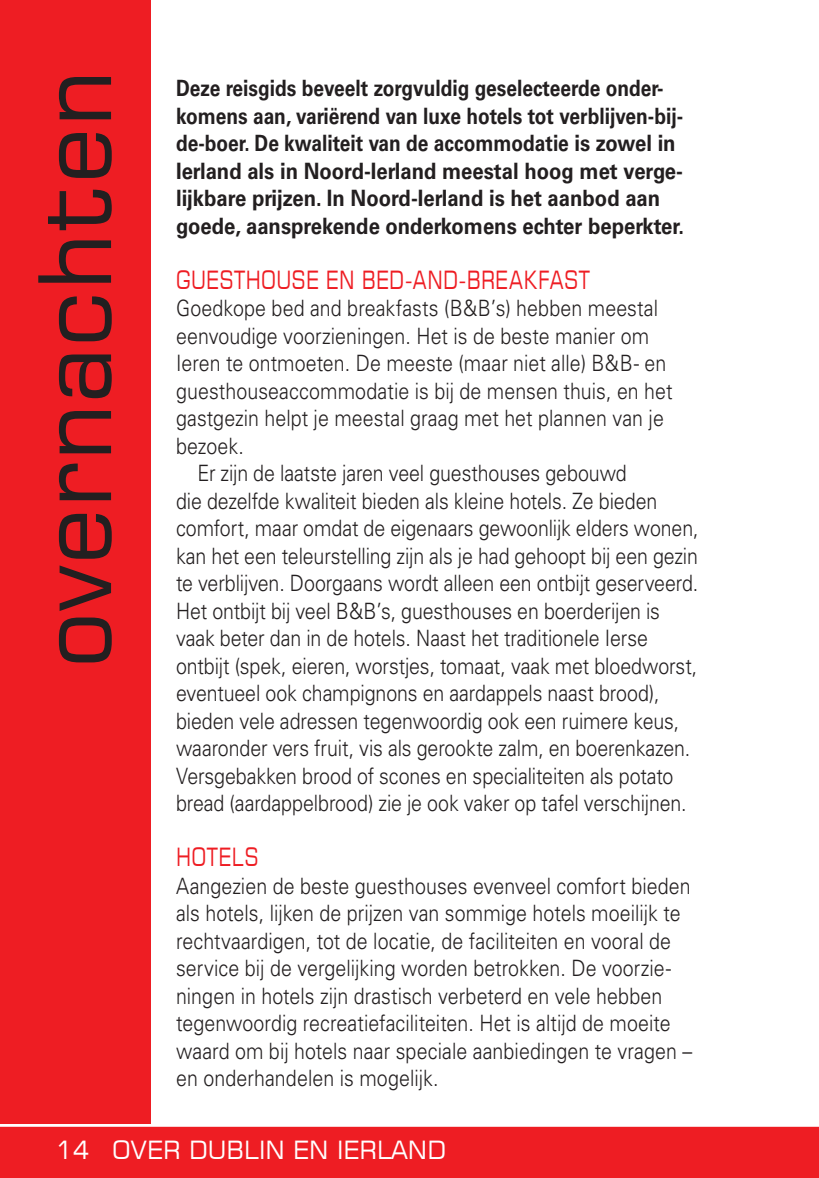
<style>
.page{position:relative;width:819px;height:1178px;background:#fff}
.page>*{position:absolute;margin:0;border:0;box-sizing:border-box;transform-origin:0 0}
.t1{font:100px "Square 721 BT";color:#231f20}
.t2{font:25px "Square 721 BT";letter-spacing:.015em;color:#ee1d23;scale:.8 1}
.t3{font:25px "Square 721 BT";color:#fff}
.t4{font:300 22.5px/27.5px "Univers LT Std";color:#231f20;scale:.87 1}
.t5{font:700 22.5px/27.5px "Univers LT Pro 65";color:#231f20;scale:.85 1}
</style>
<div class="page">
<div style="left:807px;top:1125px;width:11px;height:53px;background:#ee1d23"></div>
<div style="left:0;top:1125px;width:807px;height:53px;background:#ee1d23"></div>
<hr style="left:0;top:1124px;width:818px;height:3px;background:#fff">
<div style="left:0;top:0;width:151px;height:1124px;background:#ee1d23"></div>
<h1 class="t1" style="left:12px;top:668px;width:600px;rotate:-90deg">OVERNACHTEN</h1>
<p class="t5" style="left:176px;top:73px;width:598px">Deze reisgids beveelt zorgvuldig geselecteerde onder&shy;komens aan, variërend van luxe hotels tot verblijven-bij&shy;de-boer. De kwaliteit van de accommodatie is zowel in Ierland als in Noord-Ierland meestal hoog met verge&shy;lijkbare prijzen. In Noord-Ierland is het aanbod aan goede, aansprekende onderkomens echter beperkter.</p>
<p class="t2" style="left:176px;top:264px;width:382px">GUESTHOUSE EN BED-AND-BREA</p>
<p class="t2" style="left:523px;top:264px;width:84px">KFAST</p>
<p class="t4" style="left:176px;top:295px;width:555px">Goedkope bed and breakfasts (B&amp;B’s) hebben meestal</p>
<p class="t4" style="left:176px;top:322px;width:545px">eenvoudige voorzieningen. Het is de beste manier om</p>
<p class="t4" style="left:176px;top:350px;width:565px">Ieren te ontmoeten. De meeste (maar niet alle) B&amp;B- en</p>
<p class="t4" style="left:176px;top:377px;width:572px">guesthouseaccommodatie is bij de mensen thuis, en het</p>
<p class="t4" style="left:176px;top:405px;width:562px">gastgezin helpt je meestal graag met het plannen van je</p>
<p class="t4" style="left:176px;top:432px;width:79px">bezoek.</p>
<p class="t4" style="left:197px;top:459px;width:495px">Er zijn de laatste jaren veel guesthouses gebouwd</p>
<p class="t4" style="left:176px;top:487px;width:554px">die dezelfde kwaliteit bieden als kleine hotels. Ze bieden</p>
<p class="t4" style="left:176px;top:514px;width:602px">comfort, maar omdat de eigenaars gewoonlijk elders wonen,</p>
<p class="t4" style="left:176px;top:542px;width:601px">kan het een teleurstelling zijn als je had gehoopt bij een gezin</p>
<p class="t4" style="left:176px;top:569px;width:601px">te verblijven. Doorgaans wordt alleen een ontbijt geserveerd.</p>
<p class="t4" style="left:176px;top:597px;width:557px">Het ontbijt bij veel B&amp;B’s, guesthouses en boerderijen is</p>
<p class="t4" style="left:176px;top:624px;width:543px">vaak beter dan in de hotels. Naast het traditionele Ierse</p>
<p class="t4" style="left:176px;top:652px;width:600px">ontbijt (spek, eieren, worstjes, tomaat, vaak met bloedworst,</p>
<p class="t4" style="left:176px;top:679px;width:557px">eventueel ook champignons en aardappels naast brood),</p>
<p class="t4" style="left:176px;top:707px;width:579px">bieden vele adressen tegenwoordig ook een ruimere keus,</p>
<p class="t4" style="left:176px;top:734px;width:592px">waaronder vers fruit, vis als gerookte zalm, en boerenkazen.</p>
<p class="t4" style="left:176px;top:762px;width:573px">Versgebakken brood of scones en specialiteiten als potato</p>
<p class="t4" style="left:176px;top:789px;width:588px">bread (aardappelbrood) zie je ook vaker op tafel verschijnen.</p>
<p class="t2" style="left:176px;top:841px;width:105px">HOTELS</p>
<p class="t4" style="left:176px;top:872px;width:594px">Aangezien de beste guesthouses evenveel comfort bieden als hotels, lijken de prijzen van sommige hotels moeilijk te rechtvaardigen, tot de locatie, de faciliteiten en vooral de service bij de vergelijking worden betrokken. De voorzie&shy;ningen in hotels zijn drastisch verbeterd en vele hebben tegenwoordig recreatiefaciliteiten. Het is altijd de moeite waard om bij hotels naar speciale aanbiedingen te vragen – en onderhandelen is mogelijk.</p>
<p class="t3" style="left:55px;top:1134px;width:366px">14 OVER DU BLIN EN IERLAND</p>
</div>
